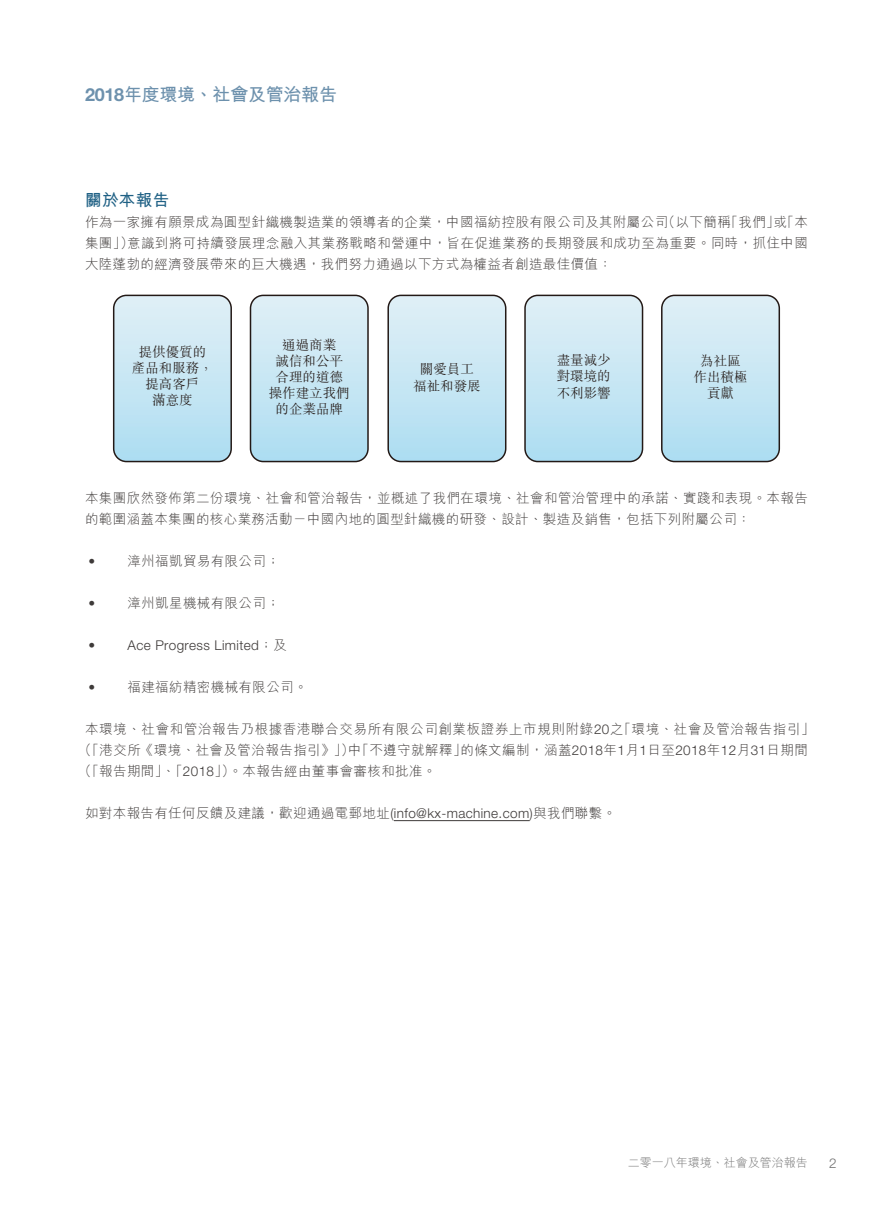
<style>
.page{position:relative;width:893px;height:1212px;background:#fff}
.page>*{position:absolute;margin:0;border:0;box-sizing:border-box;transform-origin:0 0}
.t1{font:18px "M Hei HK Bold E Ten B5 H";letter-spacing:-.015em;color:#6d91ad}
.t2{font:16.5px "M Hei HK Bold E Ten B5 H";letter-spacing:.03em;color:#206185}
.t3{font:13.5px/21px "M Hei HK Light E Ten B5 H";letter-spacing:.03em;color:#3e3a39}
.t4{font:13.5px/16.2px "M Sung HK Light E Ten B5 H";color:#231916;text-align:center}
.t5{font:300 13.5px "Helvetica Neue LT Std";letter-spacing:.03em;color:#3e3a39}
.t6{font:300 13.5px "Helvetica Neue LT Std";color:#717171}
.t7{font:12px "M Hei HK Light E Ten B5 H";color:#717171}
.s1{font-family:"Helvetica Neue LT Std";font-weight:700}
.s2{font-family:"Helvetica Neue LT Std";font-weight:300}
.s3{font-family:"M Hei HK Light E Ten B5 H";font-weight:400}
</style>
<div class="page">
<svg style="left:113px;top:295px;width:119px;height:167px;background:#c1dfeb"></svg>
<svg style="left:250px;top:295px;width:119px;height:167px;background:#c2dfeb"></svg>
<svg style="left:387px;top:295px;width:119px;height:167px;background:#c2dfec"></svg>
<svg style="left:524px;top:295px;width:119px;height:167px;background:#c2dfec"></svg>
<svg style="left:661px;top:295px;width:119px;height:167px;background:#c1dfeb"></svg>
<hr style="left:394px;top:820px;width:136px;height:1px;background:#3e3a39">
<h1 class="t1" style="left:85px;top:88px;width:253px"><span class="s1">2018</span>年度環境、社會及管治報告</h1>
<p class="t2" style="left:85px;top:194px;width:86px">關於本報告</p>
<p class="t3" style="left:85px;top:214px;width:724px;text-align:justify">作為一家擁有願景成為圓型針織機製造業的領導者的企業，中國福紡控股有限公司及其附屬公司（以下簡稱「我們」或「本集團」）意識到將可持續發展理念融入其業務戰略和營運中，旨在促進業務的長期發展和成功至為重要。同時，抓住中國大陸蓬勃的經濟發展帶來的巨大機遇，我們努力通過以下方式為權益者創造最佳價值：</p>
<p class="t4" style="left:132px;top:345px;width:83px">提供優質的產品和服務，提高客戶<br>滿意度</p>
<p class="t4" style="left:269px;top:338px;width:82px">通過商業<br>誠信和公平合理的道德操作建立我們的企業品牌</p>
<p class="t4" style="left:413px;top:363px;width:69px">關愛員工福祉和發展</p>
<p class="t4" style="left:557px;top:354px;width:55px;text-align:justify">盡量減少對環境的不利影響</p>
<p class="t4" style="left:693px;top:354px;width:55px">為社區作出積極貢獻</p>
<p class="t3" style="left:85px;top:489px;width:724px">本集團欣然發佈第二份環境、社會和管治報告，並概述了我們在環境、社會和管治管理中的承諾、實踐和表現。本報告的範圍涵蓋本集團的核心業務活動－中國內地的圓型針織機的研發、設計、製造及銷售，包括下列附屬公司：</p>
<p class="t3" style="left:88px;top:552px;width:193px"><span class="s2">•</span> 漳州福凱貿易有限公司；</p>
<p class="t3" style="left:88px;top:594px;width:193px"><span class="s2">•</span> 漳州凱星機械有限公司；</p>
<p class="t5" style="left:88px;top:640px;width:200px">• Ace Progress Limited<span class="s3">；及</span></p>
<p class="t3" style="left:88px;top:678px;width:221px"><span class="s2">•</span> 福建福紡精密機械有限公司。</p>
<p class="t3" style="left:78px;top:720px;width:738px;text-indent:7px">本環境、社會和管治報告乃根據香港聯合交易所有限公司創業板證券上市規則附錄<span class="s2">20</span>之「環境、社會及管治報告指引」（「港交所《環境、社會及管治報告指引》」）中「不遵守就解釋」的條文編制，涵蓋<span class="s2">2018</span>年<span class="s2">1</span>月<span class="s2">1</span>日至<span class="s2">2018</span>年<span class="s2">12</span>月<span class="s2">31</span>日期間（「報告期間」、「<span class="s2">2018</span>」）。本報告經由董事會審核和批准。</p>
<p class="t3" style="left:85px;top:804px;width:533px">如對本報告有任何反饋及建議，歡迎通過電郵地址<span class="s2">(info@kx-machine.com)</span>與我們聯繫。</p>
<p class="t7" style="left:628px;top:1158px;width:181px">二零一八年環境、社會及管治報告</p>
<p class="t6" style="left:829px;top:1158px;width:9px">2</p>
</div>
